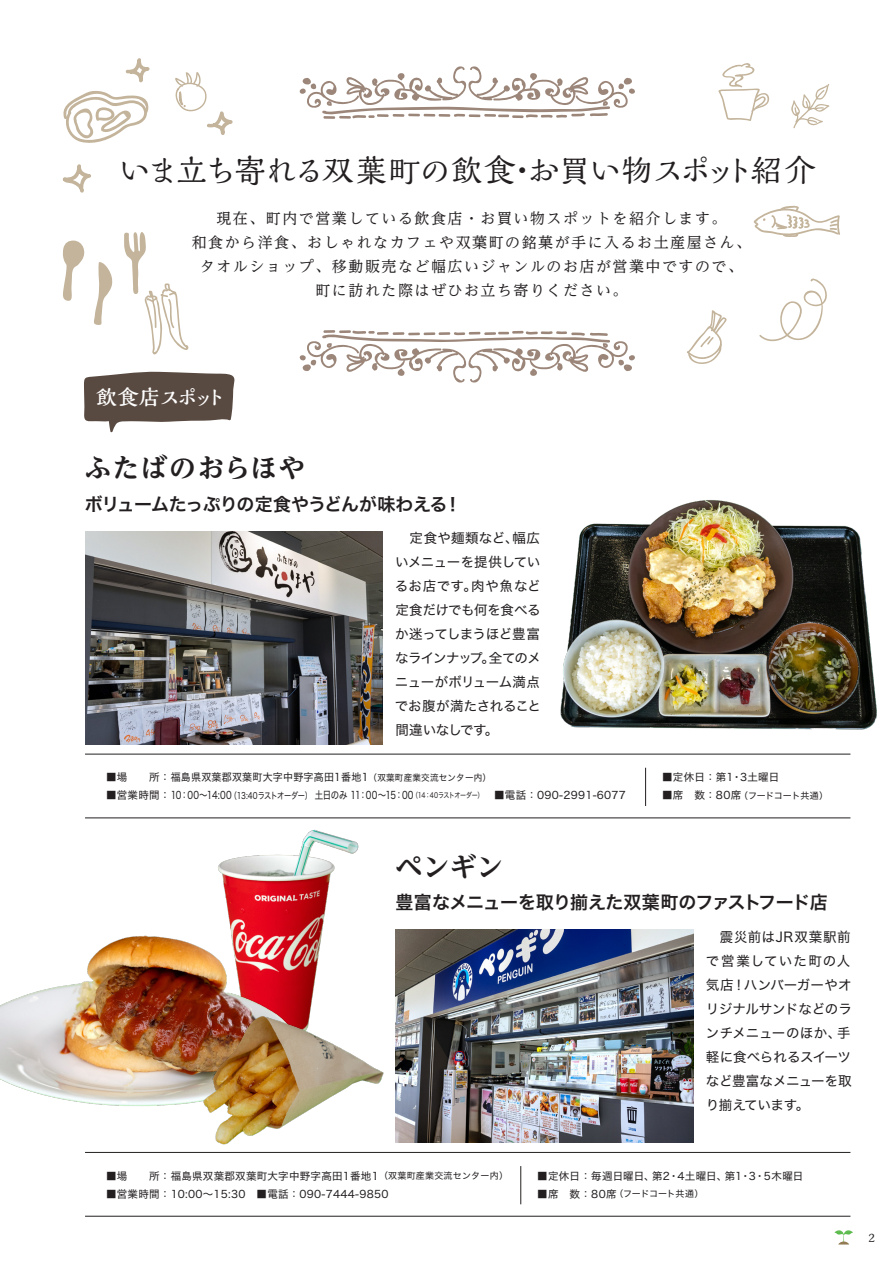
<style>
.page{position:relative;width:893px;height:1263px;background:#fff}
.page>*{position:absolute;margin:0;border:0;box-sizing:border-box;transform-origin:0 0}
.t1{font:500 31.5px "Kaimin So Std";letter-spacing:-.035em;color:#231f20}
.t2{font:700 expanded 27px "Reim Ytwz Pro";letter-spacing:.04em;color:#231f20}
.t3{font:700 expanded 27px "Reim Ytwz Pro";letter-spacing:.015em;color:#231f20}
.t4{font:700 21px "Kaimin So Std";letter-spacing:-.095em;color:#fff}
.t5{font:18px "Hira Kaku Std W6";letter-spacing:-.04em;color:#231f20}
.t6{font:15px/24px "Reim Ytwz Pro";letter-spacing:.1em;color:#231f20;text-align:center}
.t7{font:13.5px/24px "Hira Kaku Std W4";letter-spacing:-.01em;color:#231f20}
.t8{font:500 12px "Kaimin So Std";color:#231f20}
.t9{font:10.5px "Hira Kaku Std W4";letter-spacing:.025em;color:#231f20}
.t10{font:9px "Hira Kaku Std W4";letter-spacing:-.035em;color:#231f20}
.s1{font-family:"Koz Go Pr 6 N"}
.s2{font-size:9px}
.s3{font-size:7.5px}
.s4{font-family:"Koz Go Pr 6 N";font-size:10.5px}
.s5{font-size:10.5px}
</style>
<div class="page">
<svg style="left:834px;top:1230px;width:19px;height:14px"></svg>
<img style="left:417px;top:930px;width:276px;height:212px">
<img style="left:146px;top:753px;width:271px;height:399px">
<img style="left:0;top:890px;width:312px;height:216px">
<img style="left:85px;top:531px;width:298px;height:213px">
<img style="left:494px;top:500px;width:383px;height:255px">
<img style="left:146px;top:990px;width:247px;height:162px">
<svg style="left:299px;top:66px;width:336px;height:53px"></svg>
<svg style="left:299px;top:330px;width:336px;height:53px"></svg>
<svg style="left:84px;top:371px;width:151px;height:61px"></svg>
<svg style="left:759px;top:278px;width:68px;height:64px"></svg>
<hr style="left:85px;top:754px;width:765px;height:1px;background:#231f20">
<hr style="left:85px;top:818px;width:765px;height:1px;background:#231f20">
<hr style="left:85px;top:1152px;width:765px;height:1px;background:#231f20">
<hr style="left:85px;top:1216px;width:765px;height:1px;background:#231f20">
<svg style="left:718px;top:63px;width:51px;height:58px"></svg>
<svg style="left:63px;top:240px;width:22px;height:61px"></svg>
<svg style="left:94px;top:262px;width:19px;height:63px"></svg>
<hr style="left:645px;top:768px;width:1px;height:38px;background:#231f20">
<hr style="left:520px;top:1166px;width:1px;height:38px;background:#231f20">
<svg style="left:124px;top:232px;width:65px;height:123px"></svg>
<svg style="left:791px;top:84px;width:39px;height:45px"></svg>
<svg style="left:687px;top:310px;width:40px;height:54px"></svg>
<svg style="left:63px;top:91px;width:86px;height:52px"></svg>
<svg style="left:754px;top:205px;width:86px;height:32px"></svg>
<svg style="left:62px;top:164px;width:29px;height:29px"></svg>
<svg style="left:125px;top:58px;width:25px;height:25px"></svg>
<svg style="left:175px;top:72px;width:58px;height:63px"></svg>
<h1 class="t1" style="left:119px;top:149px;width:698px">いま立ち寄れる双葉町の飲食・お買い物スポット紹介</h1>
<h3 class="t6" style="left:192px;top:206px;width:561px">現在、町内で営業している飲食店・お買い物スポットを紹介します。<br>和食から洋食、おしゃれなカフェや双葉町の銘菓が手に入るお土産屋さん、タオルショップ、移動販売など幅広いジャンルのお店が営業中ですので、町に訪れた際はぜひお立ち寄りください。</h3>
<h3 class="t4" style="left:96px;top:383px;width:132px">飲食店スポット</h3>
<h2 class="t2" style="left:85px;top:446px;width:222px">ふたばのおらほや</h2>
<h3 class="t5" style="left:85px;top:490px;width:379px">ボリュームたっぷりの定食やうどんが味わえる！</h3>
<p class="t7" style="left:395px;top:526px;width:148px;text-align:justify">　定食や麺類など、幅広いメニューを提供しているお店です。肉や魚など定食だけでも何を食べるか迷ってしまうほど豊富なラインナップ。全てのメニューがボリューム満点でお腹が満たされること間違いなしです。</p>
<p class="t9" style="left:106px;top:769px;width:387px"><span class="s1">■</span>場　　所：福島県双葉郡双葉町大字中野字高田1番地1<span class="s2">（双葉町産業交流センター内）</span></p>
<p class="t9" style="left:106px;top:787px;width:521px"><span class="s1">■</span>営業時間：10：00～14:00<span class="s2">（13:40ラストオーダー）</span> 土日のみ 11：00～15：00<span class="s3">（14：40ラストオーダー）</span> <span class="s1">■</span>電話：090-2991-6077</p>
<p class="t9" style="left:662px;top:769px;width:119px"><span class="s1">■</span>定休日：第1・3土曜日</p>
<p class="t10" style="left:662px;top:789px;width:168px"><span class="s4">■</span><span class="s5">席　数：80席</span>（フードコート共通）</p>
<h2 class="t3" style="left:395px;top:844px;width:109px">ペンギン</h2>
<h3 class="t5" style="left:395px;top:888px;width:434px">豊富なメニューを取り揃えた双葉町のファストフード店</h3>
<p class="t7" style="left:706px;top:924px;width:148px">　震災前はJR双葉駅前で営業していた町の人気店！ハンバーガーやオリジナルサンドなどのランチメニューのほか、手軽に食べられるスイーツなど豊富なメニューを取り揃えています。</p>
<p class="t9" style="left:106px;top:1168px;width:403px"><span class="s1">■</span>場　　所：福島県双葉郡双葉町大字中野字高田1番地1<span class="s2">（双葉町産業交流センター内）</span></p>
<p class="t9" style="left:106px;top:1186px;width:284px"><span class="s1">■</span>営業時間：10:00～15:30　<span class="s1">■</span>電話：090-7444-9850</p>
<p class="t9" style="left:537px;top:1168px;width:268px"><span class="s1">■</span>定休日：毎週日曜日、第2・4土曜日、第1・3・5木曜日</p>
<p class="t10" style="left:537px;top:1187px;width:168px"><span class="s4">■</span><span class="s5">席　数：80席</span>（フードコート共通）</p>
<p class="t8" style="left:868px;top:1229px;width:9px">2</p>
</div>
